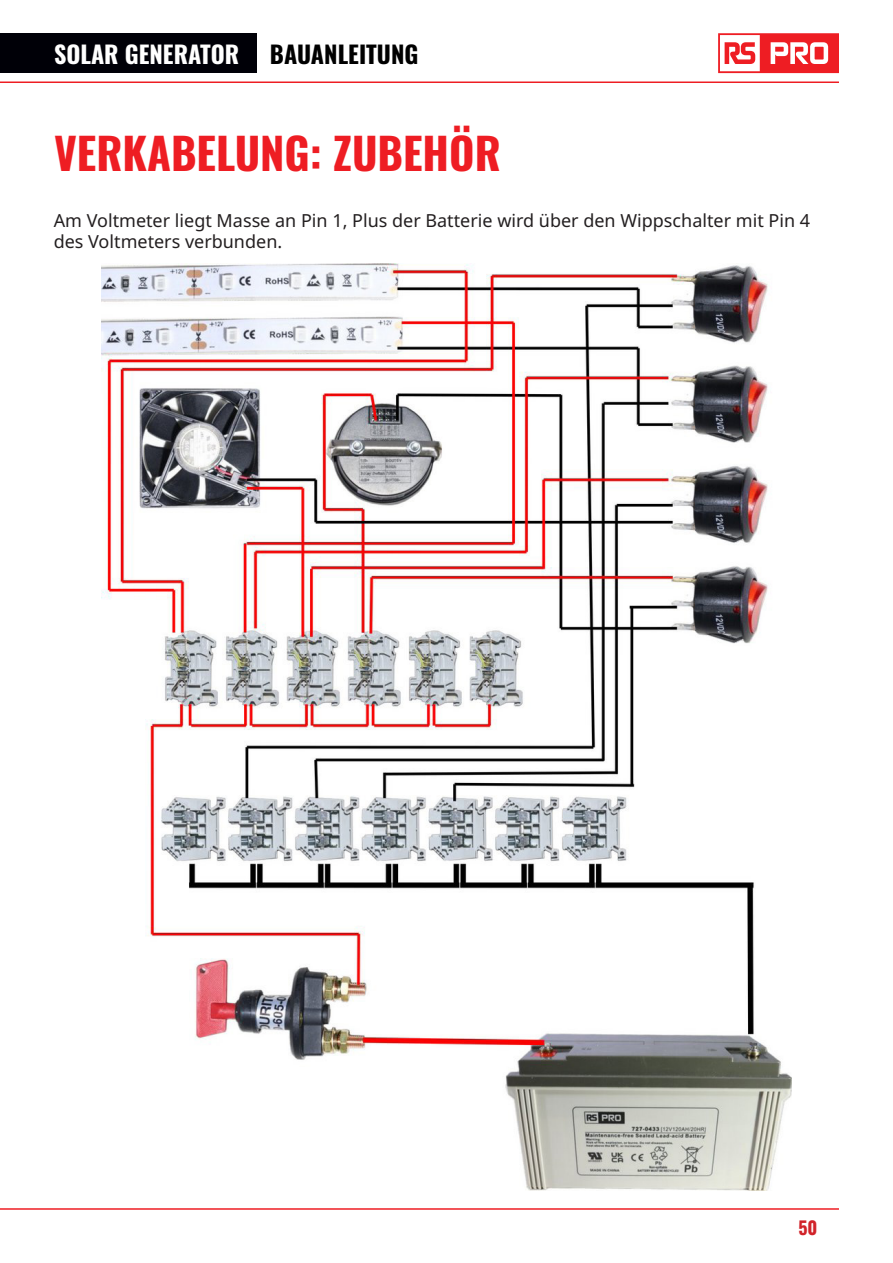
<style>
.page{position:relative;width:893px;height:1263px;background:#fff}
.page>*{position:absolute;margin:0;border:0;box-sizing:border-box;transform-origin:0 0}
.Category_H1{font:700 43.5px "Oswald";color:#ee1d23}
.t1{font:700 24px "Oswald";color:#fff}
.t2{font:700 24px "Oswald";color:#000}
.t3{font:18px/21.6px "Noto Sans";color:#231f20}
.t4{font:700 18px "Oswald";color:#d1232a}
</style>
<div class="page">
<svg style="left:718px;top:33px;width:121px;height:40px"></svg>
<div style="left:0;top:33px;width:257px;height:40px;background:#000007"></div>
<hr style="left:0;top:81px;width:839px;height:2px;background:#ee1d23">
<hr style="left:0;top:1208px;width:839px;height:2px;background:#ee1d23">
<img style="left:101px;top:264px;width:690px;height:926px">
<h2 class="t1" style="left:54px;top:42px;width:187px">SOLAR GENERATOR</h2>
<h2 class="t2" style="left:270px;top:42px;width:150px">BAUANLEITUNG</h2>
<p class="Category_H1" style="left:54px;top:131px;width:448px">VERKABELUNG: ZUBEHÖR</p>
<p class="t3" style="left:54px;top:210px;width:758px">Am Voltmeter liegt Masse an Pin 1, Plus der Batterie wird über den Wippschalter mit Pin 4 des Voltmeters verbunden.</p>
<p class="t4" style="left:798px;top:1218px;width:21px">50</p>
</div>
